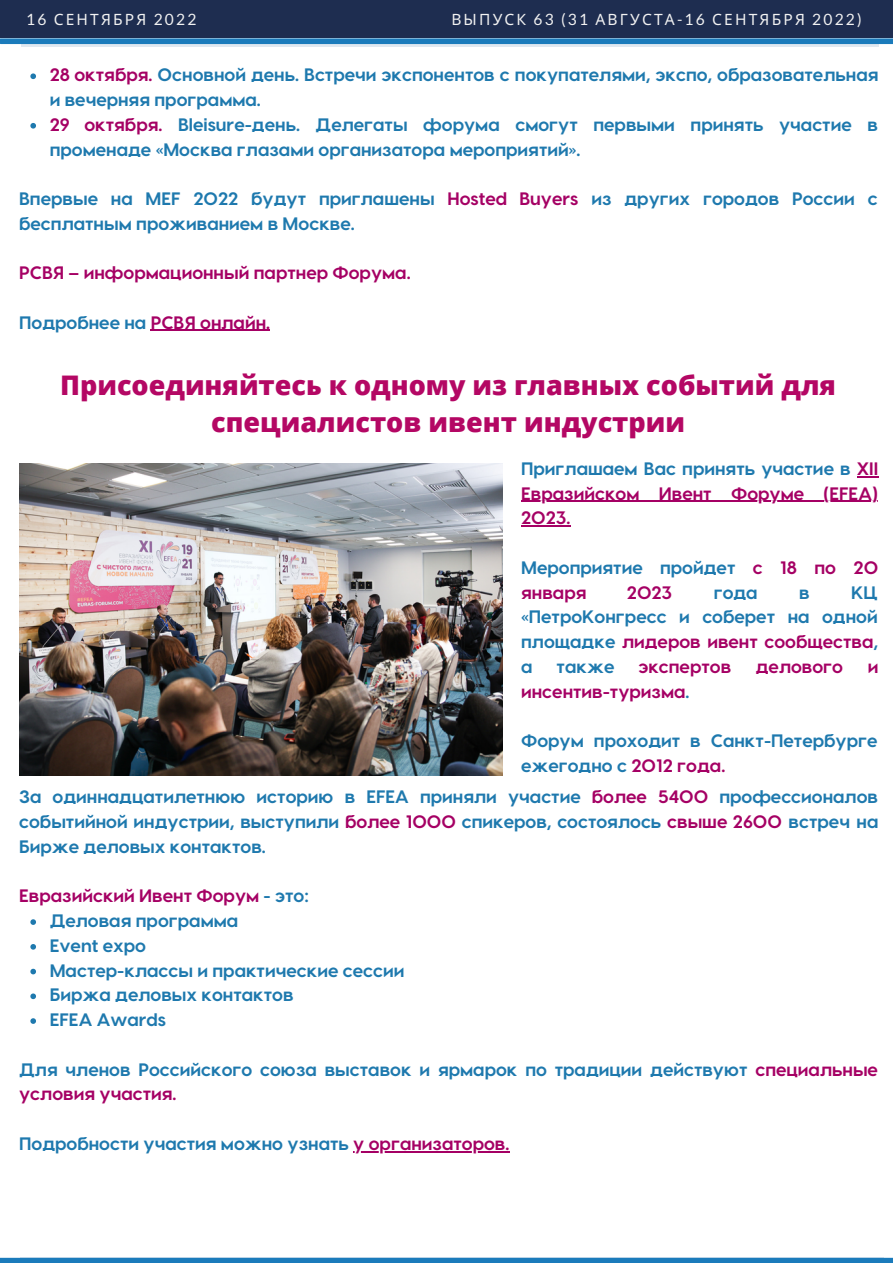
<style>
.page{position:relative;width:893px;height:1264px;background:#fff}
.page>*{position:absolute;margin:0;border:0;box-sizing:border-box;transform-origin:0 0}
.t1{font:800 27px/37px "Open Sans";color:#b40764;text-align:center}
.t2{font:700 18px/24.8px "Visby CF";color:#1e79ae}
.t3{font:700 18px/24.8px "Visby CF";color:#a50064;text-align:justify}
.t4{font:15.6px "Noto Sans";letter-spacing:.14em;color:#f2f2f2}
.s1{font-family:"Lato"}
.s2{color:#a50064}
.s3{color:#1e79ae}
</style>
<div class="page">
<div style="left:0;top:0;width:892px;height:38px;background:#1e2d50"></div>
<div style="left:0;top:1257px;width:892px;height:5px;background:#1b7bbb"></div>
<div style="left:21px;top:41px;width:857px;height:6px;background:#dae5ee"></div>
<div style="left:1px;top:38px;width:891px;height:6px;background:#1b7bbb"></div>
<img style="left:19px;top:463px;width:483px;height:313px">
<svg style="left:857px;top:476px;width:21px;height:1px"></svg>
<hr style="left:521px;top:501px;width:356px;height:1px;background:#a50064">
<hr style="left:521px;top:525px;width:49px;height:1px;background:#a50064">
<svg style="left:30px;top:73px;width:6px;height:6px"></svg>
<svg style="left:30px;top:123px;width:6px;height:6px"></svg>
<hr style="left:151px;top:330px;width:119px;height:1px;background:#a50064">
<svg style="left:30px;top:919px;width:6px;height:5px"></svg>
<svg style="left:30px;top:944px;width:6px;height:5px"></svg>
<svg style="left:30px;top:968px;width:6px;height:6px"></svg>
<svg style="left:30px;top:993px;width:6px;height:6px"></svg>
<svg style="left:30px;top:1018px;width:6px;height:5px"></svg>
<hr style="left:353px;top:1150px;width:156px;height:2px;background:#a50064">
<p class="t4" style="left:26px;top:8px;width:172px"><span class="s1">16</span> СЕНТЯБРЯ <span class="s1">2022</span></p>
<p class="t4" style="left:451px;top:8px;width:412px">ВЫПУСК <span class="s1">63 (31</span> АВГУСТА<span class="s1">-16</span> СЕНТЯБРЯ <span class="s1">2022)</span></p>
<p class="t2" style="left:50px;top:62px;width:830px"><span class="s2">28 октября.</span> Основной день. Встречи экспонентов с покупателями, экспо, образовательная и вечерняя программа.<br><span class="s2">29 октября.</span> Bleisure-день. Делегаты форума смогут первыми принять участие в променаде «Москва глазами организатора мероприятий».</p>
<p class="t2" style="left:19px;top:185px;width:860px">Впервые на MEF 2022 будут приглашены <span class="s2">Hosted Buyers</span> из других городов России с бесплатным проживанием в Москве.</p>
<p class="t3" style="left:19px;top:259px;width:393px">РСВЯ – информационный партнер Форума.</p>
<p class="t2" style="left:19px;top:309px;width:252px">Подробнее на <span class="s2">РСВЯ онлайн.</span></p>
<h1 class="t1" style="left:60px;top:366px;width:777px">Присоединяйтесь к одному из главных событий для специалистов ивент индустрии</h1>
<p class="t3" style="left:521px;top:455px;width:358px"><span class="s3">Приглашаем Вас принять участие в</span> XII Евразийском Ивент Форуме (EFEA)<br>2023.</p>
<p class="t2" style="left:521px;top:554px;width:358px">Мероприятие пройдет <span class="s2">с 18 по 20 января</span></p>
<p class="t3" style="left:626px;top:579px;width:47px">2023</p>
<p class="t2" style="left:713px;top:579px;width:46px">года</p>
<p class="t2" style="left:799px;top:579px;width:12px">в</p>
<p class="t2" style="left:521px;top:579px;width:358px;text-align:justify;text-indent:330px">КЦ «ПетроКонгресс и соберет на одной площадке <span class="s2">лидеров ивент сообщества</span>, а</p>
<p class="t2" style="left:556px;top:653px;width:59px">также</p>
<p class="t3" style="left:638px;top:653px;width:94px">экспертов</p>
<p class="t3" style="left:755px;top:653px;width:89px">делового</p>
<p class="t3" style="left:867px;top:653px;width:12px">и</p>
<p class="t3" style="left:521px;top:678px;width:170px">инсентив-туризма<span class="s3">.</span></p>
<p class="t2" style="left:521px;top:727px;width:358px">Форум проходит в Санкт-Петербурге ежегодно с <span class="s2">2012 года.</span></p>
<p class="t2" style="left:19px;top:783px;width:860px;text-align:justify">За одиннадцатилетнюю историю в EFEA приняли участие <span class="s2">более 5400</span> профессионалов событийной индустрии, выступили <span class="s2">более 1000</span> спикеров, состоялось <span class="s2">свыше 2600</span> встреч на Бирже деловых контактов.</p>
<p class="t3" style="left:19px;top:882px;width:291px">Евразийский Ивент Форум <span class="s3">- это:</span></p>
<p class="t2" style="left:50px;top:907px;width:356px">Деловая программа<br>Event expo<br>Мастер-классы и практические сессии<br>Биржа деловых контактов<br>EFEA Awards</p>
<p class="t2" style="left:19px;top:1055px;width:860px">Для членов Российского союза выставок и ярмарок по традиции действуют <span class="s2">специальные условия участия.</span></p>
<p class="t2" style="left:19px;top:1130px;width:491px">Подробности участия можно узнать <span class="s2">у организаторов.</span></p>
</div>
